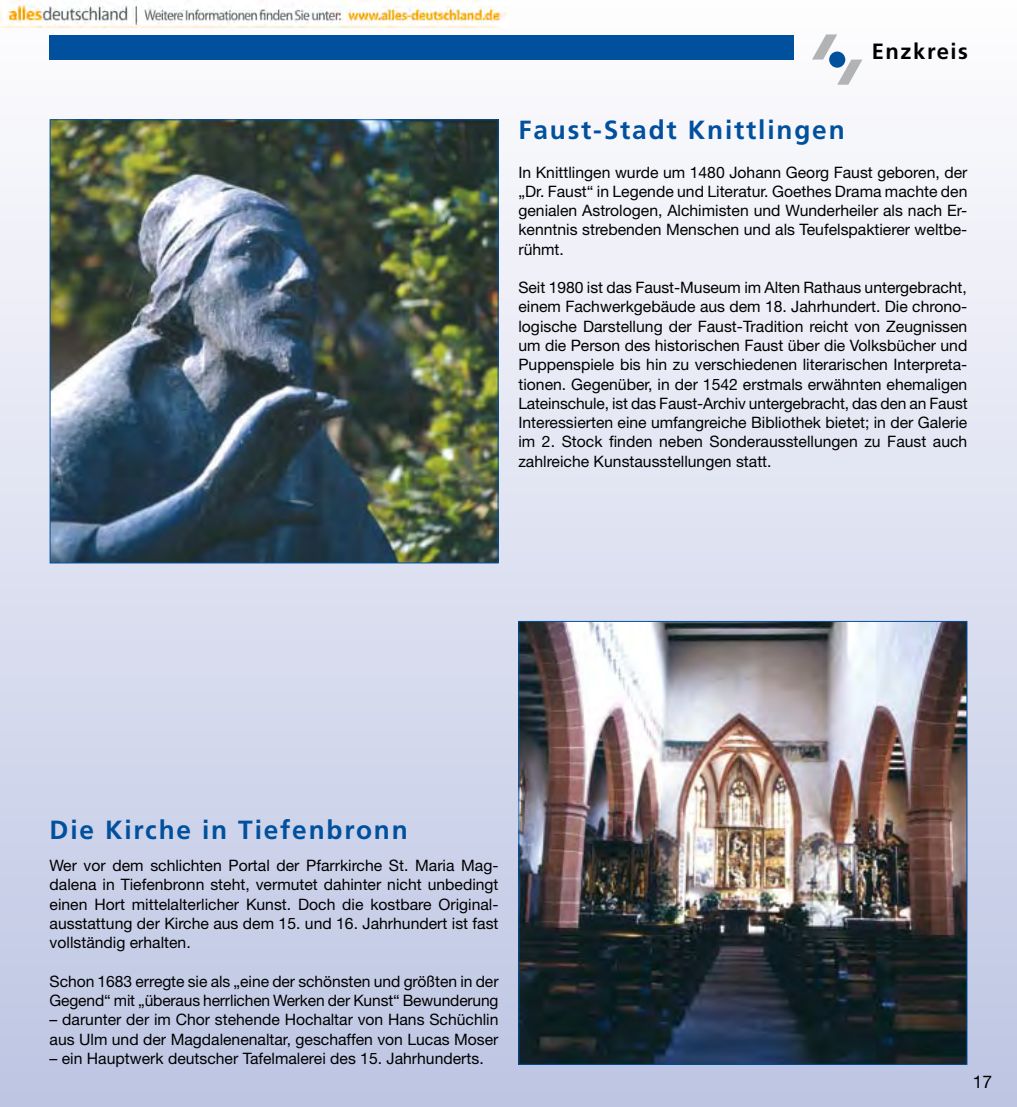
<style>
.page{position:relative;width:1017px;height:1107px;background:#fff}
.page>*{position:absolute;margin:0;border:0;box-sizing:border-box;transform-origin:0 0}
.t1{font:700 26.25px "Frutiger LT Std";letter-spacing:.07em;color:#00509e}
.t2{font:700 22.05px "Frutiger";letter-spacing:.07em;color:#000}
.t3{font:17.5px "Helvetica Neue LT Std";color:#000}
.t4{font:15.75px/19.2px "Helvetica Neue LT Std";color:#000;text-align:justify}
</style>
<div class="page">
<div style="left:0;top:0;width:1017px;height:1106px;background:linear-gradient(to bottom,#fdfdfe,#bbc3e1)"></div>
<div style="left:50px;top:35px;width:744px;height:25px;background:#00509e"></div>
<svg style="left:812px;top:34px;width:50px;height:51px"></svg>
<img style="left:52px;top:121px;width:445px;height:440px">
<img style="left:520px;top:623px;width:445px;height:439px">
<img style="left:0;top:0;width:508px;height:27px">
<h1 class="t1" style="left:518px;top:114px;width:328px">Faust-Stadt Knittlingen</h1>
<h2 class="t2" style="left:872px;top:39px;width:98px">Enzkreis</h2>
<p class="t4" style="left:518px;top:162px;width:450px">In Knittlingen wurde um 1480 Johann Georg Faust geboren, der „Dr. Faust“ in Legende und Literatur. Goethes Drama machte den genialen Astrologen, Alchimisten und Wunderheiler als nach Er&shy;kenntnis strebenden Menschen und als Teufelspaktierer weltbe&shy;rühmt.</p>
<p class="t4" style="left:518px;top:278px;width:451px">Seit 1980 ist das Faust-Museum im Alten Rathaus untergebracht, einem Fachwerkgebäude aus dem 18. Jahrhundert. Die chrono&shy;logische Darstellung der Faust-Tradition reicht von Zeugnissen um die Person des historischen Faust über die Volksbücher und Puppenspiele bis hin zu verschiedenen literarischen Interpreta&shy;tionen. Gegenüber, in der 1542 erstmals erwähnten ehemaligen Lateinschule, ist das Faust-Archiv untergebracht, das den an Faust Interessierten eine umfangreiche Bibliothek bietet; in der Galerie im 2. Stock finden neben Sonderausstellungen zu Faust auch zahlreiche Kunstausstellungen statt.</p>
<h1 class="t1" style="left:50px;top:813px;width:360px">Die Kirche in Tiefenbronn</h1>
<p class="t4" style="left:50px;top:855px;width:450px">Wer vor dem schlichten Portal der Pfarrkirche St. Maria Mag&shy;dalena in Tiefenbronn steht, vermutet dahinter nicht unbedingt einen Hort mittelalterlicher Kunst. Doch die kostbare Original&shy;ausstattung der Kirche aus dem 15. und 16. Jahrhundert ist fast vollständig erhalten.</p>
<p class="t4" style="left:50px;top:971px;width:450px">Schon 1683 erregte sie als „eine der schönsten und größten in der<br>Gegend“ mit „überaus herrlichen Werken der Kunst“ Bewunderung</p>
<p class="t4" style="left:50px;top:1009px;width:450px">– darunter der im Chor stehende Hochaltar von Hans Schüchlin aus Ulm und der Magdalenenaltar, geschaffen von Lucas Moser</p>
<p class="t4" style="left:50px;top:1048px;width:436px">– ein Hauptwerk deutscher Tafelmalerei des 15. Jahrhunderts.</p>
<p class="t3" style="left:973px;top:1070px;width:21px">17</p>
</div>
